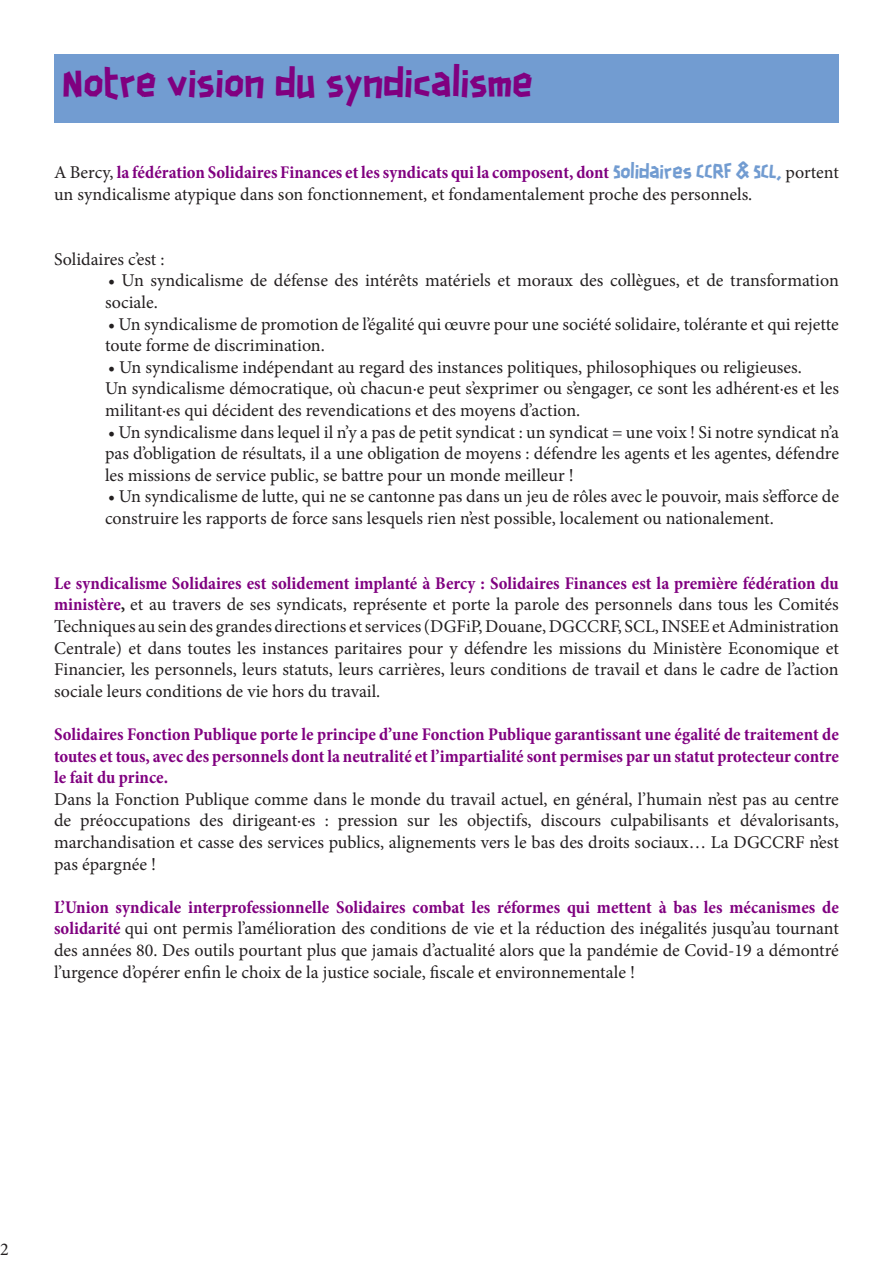
<style>
.page{position:relative;width:893px;height:1263px;background:#fff}
.page>*{position:absolute;margin:0;border:0;box-sizing:border-box;transform-origin:0 0}
.t1{font:36px "Scotchlidaires";color:#800080}
.t2{font:18px/21.6px "Minion Pro";color:#231f20}
.t3{font:700 condensed 18px/21.6px "Minion Pro";color:#800080;text-align:justify}
.s1{font-weight:700;font-stretch:condensed;color:#800080}
.s2{font-family:"Scotchlidaires";color:#729cd1}
.s3{font-weight:700;font-stretch:condensed}
</style>
<div class="page">
<div style="left:54px;top:54px;width:785px;height:68px;background:#729cd1"></div>
<p class="t1" style="left:63px;top:58px;width:472px">Notre vision du syndicalisme</p>
<p class="t2" style="left:54px;top:162px;width:786px">A Bercy, <span class="s1">la fédération Solidaires Finances et les syndicats qui la composent, dont</span> <span class="s2">Solidaires CCRF &amp; SCL,</span> portent un syndicalisme atypique dans son fonctionnement, et fondamentalement proche des personnels.</p>
<p class="t2" style="left:54px;top:248px;width:112px">Solidaires c’est :</p>
<p class="t2" style="left:105px;top:270px;width:735px">• Un syndicalisme de défense des intérêts matériels et moraux des collègues, et de transformation sociale.</p>
<p class="t2" style="left:105px;top:313px;width:735px">• Un syndicalisme de promotion de l’égalité qui œuvre pour une société solidaire, tolérante et qui rejette toute forme de discrimination.</p>
<p class="t2" style="left:108px;top:356px;width:695px">• Un syndicalisme indépendant au regard des instances politiques, philosophiques ou religieuses.</p>
<p class="t2" style="left:105px;top:378px;width:735px">Un syndicalisme démocratique, où chacun·e peut s’exprimer ou s’engager, ce sont les adhérent·es et les militant·es qui décident des revendications et des moyens d’action.</p>
<p class="t2" style="left:105px;top:421px;width:735px;text-align:justify">• Un syndicalisme dans lequel il n’y a pas de petit syndicat : un syndicat = une voix ! Si notre syndicat n’a pas d’obligation de résultats, il a une obligation de moyens : défendre les agents et les agentes, défendre les missions de service public, se battre pour un monde meilleur !</p>
<p class="t2" style="left:105px;top:486px;width:735px">• Un syndicalisme de lutte, qui ne se cantonne pas dans un jeu de rôles avec le pouvoir, mais s’efforce de construire les rapports de force sans lesquels rien n’est possible, localement ou nationalement.</p>
<p class="t2" style="left:54px;top:572px;width:786px;text-align:justify"><span class="s1">Le syndicalisme Solidaires est solidement implanté à Bercy : Solidaires Finances est la première fédération du ministère</span><span class="s3">,</span> et au travers de ses syndicats, représente et porte la parole des personnels dans tous les Comités Techniques au sein des grandes directions et services (DGFiP, Douane, DGCCRF, SCL, INSEE et Administration Centrale) et dans toutes les instances paritaires pour y défendre les missions du Ministère Economique et Financier, les personnels, leurs statuts, leurs carrières, leurs conditions de travail et dans le cadre de l’action sociale leurs conditions de vie hors du travail.</p>
<p class="t3" style="left:54px;top:723px;width:786px">Solidaires Fonction Publique porte le principe d’une Fonction Publique garantissant une égalité de traitement de toutes et tous, avec des personnels dont la neutralité et l’impartialité sont permises par un statut protecteur contre le fait du prince.</p>
<p class="t2" style="left:54px;top:788px;width:786px;text-align:justify">Dans la Fonction Publique comme dans le monde du travail actuel, en général, l’humain n’est pas au centre de préoccupations des dirigeant·es : pression sur les objectifs, discours culpabilisants et dévalorisants, marchandisation et casse des services publics, alignements vers le bas des droits sociaux… La DGCCRF n’est pas épargnée !</p>
<p class="t2" style="left:54px;top:896px;width:786px;text-align:justify"><span class="s1">L’Union syndicale interprofessionnelle Solidaires combat les réformes qui mettent à bas les mécanismes de solidarité</span> qui ont permis l’amélioration des conditions de vie et la réduction des inégalités jusqu’au tournant des années 80. Des outils pourtant plus que jamais d’actualité alors que la pandémie de Covid-19 a démontré l’urgence d’opérer enfin le choix de la justice sociale, fiscale et environnementale !</p>
<p class="t2" style="left:0;top:1238px;width:10px">2</p>
</div>
